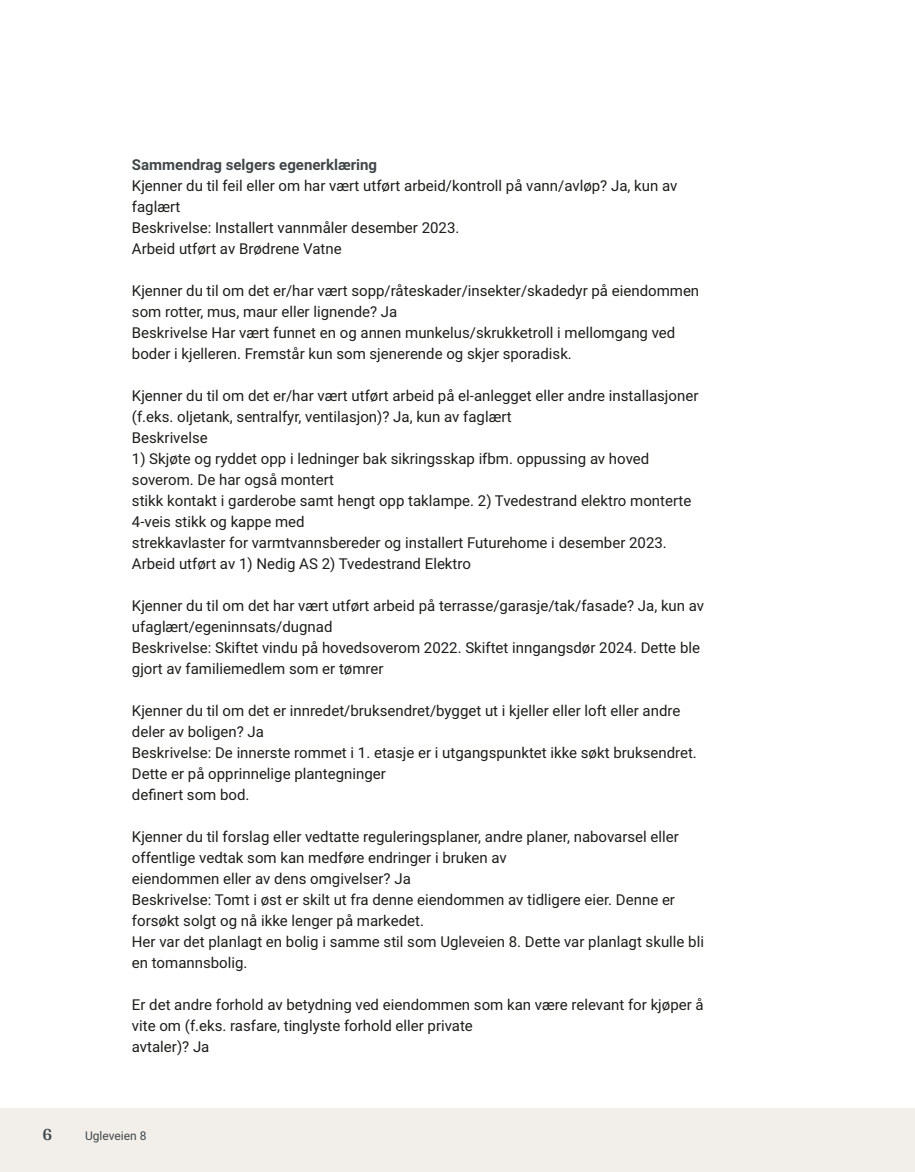
<style>
.page{position:relative;width:915px;height:1172px;background:#fff}
.page>*{position:absolute;margin:0;border:0;box-sizing:border-box;transform-origin:0 0}
.t1{font:700 18px "Arya";color:#414749}
.t2{font:15px/21px "Roboto Vitec";color:#1d1d1b}
.t3{font:700 15px "Roboto Vitec";color:#414749}
.t4{font:12px "Roboto Vitec";color:#414749}
</style>
<div class="page">
<div style="left:0;top:1108px;width:914px;height:64px;background:#f2eeea"></div>
<p class="t3" style="left:132px;top:154px;width:247px">Sammendrag selgers egenerklæring</p>
<p class="t2" style="left:132px;top:174px;width:546px">Kjenner du til feil eller om har vært utført arbeid/ kontroll på vann/ avløp? Ja, kun av faglært<br>Beskrivelse: Installert vannmåler desember 2023.<br>Arbeid utført av Brødrene Vatne</p>
<p class="t2" style="left:132px;top:279px;width:568px">Kjenner du til om det er/ har vært sopp/ råteskader/ insekter/ skadedyr på eiendommen som rotter, mus, maur eller lignende? Ja<br>Beskrivelse Har vært funnet en og annen munkelus/ skrukketroll i mellomgang ved boder i kjelleren. Fremstår kun som sjenerende og skjer sporadisk.</p>
<p class="t2" style="left:132px;top:384px;width:567px">Kjenner du til om det er/ har vært utført arbeid på el‑anlegget eller andre installasjoner (f.eks. oljetank, sentralfyr, ventilasjon)? Ja, kun av faglært<br>Beskrivelse</p>
<p class="t2" style="left:132px;top:447px;width:561px">1) Skjøte og ryddet opp i ledninger bak sikringsskap ifbm. oppussing av hoved soverom. De har også montert<br>stikk kontakt i garderobe samt hengt opp taklampe. 2) Tvedestrand elektro monterte 4‑veis stikk og kappe med<br>strekkavlaster for varmtvannsbereder og installert Futurehome i desember 2023.<br>Arbeid utført av 1) Nedig AS 2) Tvedestrand Elektro</p>
<p class="t2" style="left:132px;top:594px;width:573px">Kjenner du til om det har vært utført arbeid på terrasse/ garasje/ tak/ fasade? Ja, kun av ufaglært/ egeninnsats/ dugnad<br>Beskrivelse: Skiftet vindu på hovedsoverom 2022. Skiftet inngangsdør 2024. Dette ble gjort av familiemedlem som er tømrer</p>
<p class="t2" style="left:132px;top:699px;width:566px">Kjenner du til om det er innredet/ bruksendret/ bygget ut i kjeller eller loft eller andre deler av boligen? Ja<br>Beskrivelse: De innerste rommet i 1. etasje er i utgangspunktet ikke søkt bruksendret.<br>Dette er på opprinnelige plantegninger<br>definert som bod.</p>
<p class="t2" style="left:132px;top:825px;width:573px">Kjenner du til forslag eller vedtatte reguleringsplaner, andre planer, nabovarsel eller offentlige vedtak som kan medføre endringer i bruken av<br>eiendommen eller av dens omgivelser? Ja<br>Beskrivelse: Tomt i øst er skilt ut fra denne eiendommen av tidligere eier. Denne er forsøkt solgt og nå ikke lenger på markedet.<br>Her var det planlagt en bolig i samme stil som Ugleveien 8. Dette var planlagt skulle bli en tomannsbolig.</p>
<p class="t2" style="left:132px;top:993px;width:573px">Er det andre forhold av betydning ved eiendommen som kan være relevant for kjøper å vite om (f.eks. rasfare, tinglyste forhold eller private<br>avtaler)? Ja</p>
<p class="t1" style="left:43px;top:1123px;width:11px">6</p>
<p class="t4" style="left:85px;top:1127px;width:63px">Ugleveien 8</p>
</div>
